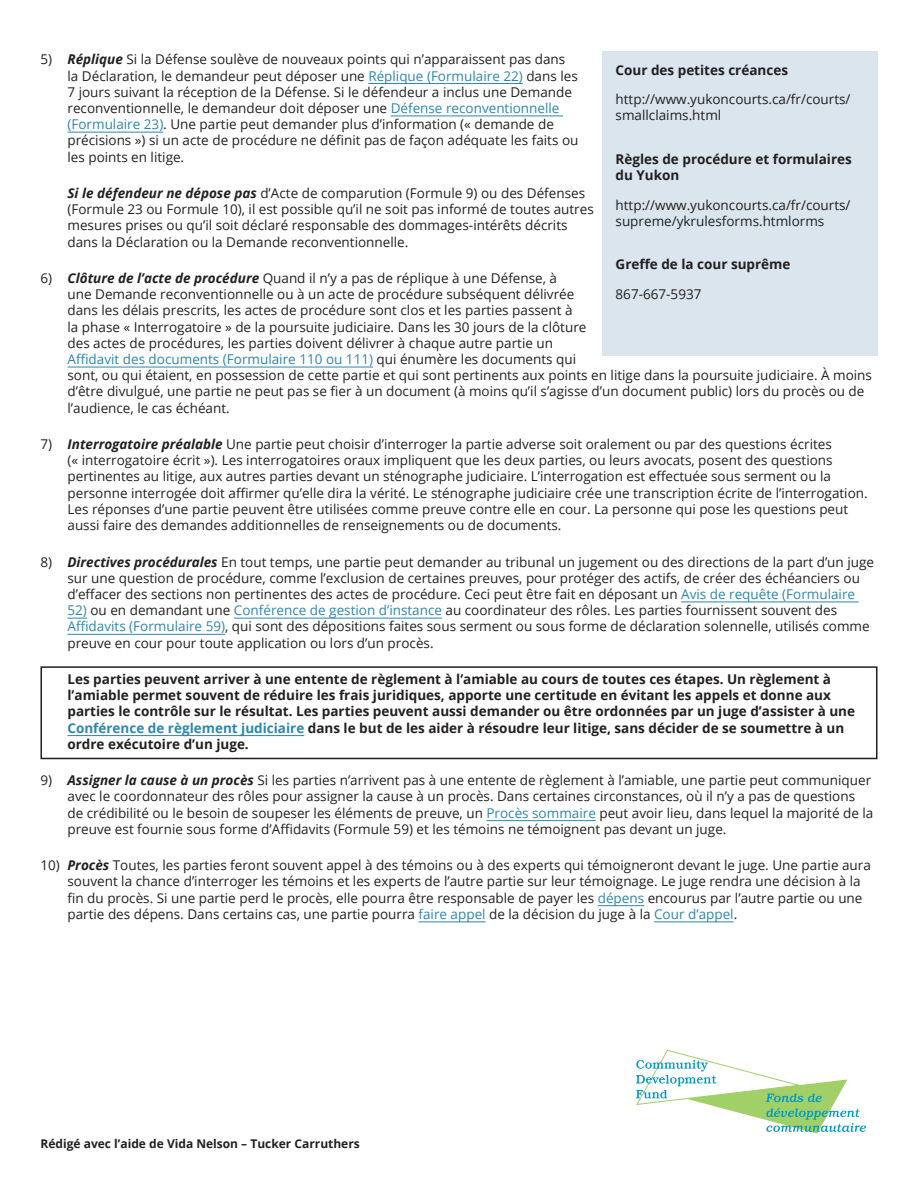
<style>
.page{position:relative;width:918px;height:1188px;background:#fff}
.page>*{position:absolute;margin:0;border:0;box-sizing:border-box;transform-origin:0 0}
.number{font:13.5px/16.2px "Open Sans";color:#231f20}
.number-2{font:700 13.5px/16.2px "Open Sans";color:#231f20}
.t1{font:700 12px "Open Sans";color:#231f20}
.s1{font-weight:700;font-style:italic}
.s2{color:#2d86ad}
</style>
<div class="page">
<hr style="left:368px;top:83px;width:155px;height:1px;background:#2d86ad">
<hr style="left:391px;top:116px;width:172px;height:1px;background:#2d86ad">
<hr style="left:68px;top:132px;width:95px;height:1px;background:#2d86ad">
<hr style="left:68px;top:367px;width:305px;height:1px;background:#2d86ad">
<hr style="left:681px;top:602px;width:178px;height:1px;background:#2d86ad">
<svg style="left:68px;top:618px;width:19px;height:1px"></svg>
<hr style="left:234px;top:618px;width:208px;height:1px;background:#2d86ad">
<hr style="left:68px;top:634px;width:157px;height:1px;background:#2d86ad">
<hr style="left:68px;top:735px;width:236px;height:1px;background:#2d86ad">
<hr style="left:486px;top:820px;width:110px;height:1px;background:#2d86ad">
<hr style="left:598px;top:905px;width:46px;height:1px;background:#2d86ad">
<hr style="left:419px;top:922px;width:67px;height:1px;background:#2d86ad">
<hr style="left:654px;top:922px;width:80px;height:1px;background:#2d86ad">
<svg style="left:636px;top:1050px;width:230px;height:84px"></svg>
<div style="left:40px;top:666px;width:838px;height:93px;border:2px solid #231f20"></div>
<div style="left:602px;top:51px;width:276px;height:304px;background:#dae5ee"></div>
<p class="number" style="left:68px;top:51px;width:512px;text-indent:-27px">5) <span class="s1">Réplique</span> Si la Défense soulève de nouveaux points qui n’apparaissent pas dans la Déclaration, le demandeur peut déposer une <span class="s2">Réplique (Formulaire 22)</span> dans les 7 jours suivant la réception de la Défense. Si le défendeur a inclus une Demande reconventionnelle, le demandeur doit déposer une <span class="s2">Défense reconventionnelle (Formulaire 23)</span>. Une partie peut demander plus d’information (« demande de précisions ») si un acte de procédure ne définit pas de façon adéquate les faits ou les points en litige.</p>
<p class="number" style="left:68px;top:185px;width:528px"><span class="s1">Si le défendeur ne dépose pas</span> d’Acte de comparution (Formule 9) ou des Défenses (Formule 23 ou Formule 10), il est possible qu’il ne soit pas informé de toutes autres mesures prises ou qu’il soit déclaré responsable des dommages-intérêts décrits dans la Déclaration ou la Demande reconventionnelle.</p>
<p class="number" style="left:68px;top:270px;width:806px;text-indent:-27px">6) <span class="s1">Clôture de l’acte de procédure</span> Quand il n’y a pas de réplique à une Défense, à<br>une Demande reconventionnelle ou à un acte de procédure subséquent délivrée<br>dans les délais prescrits, les actes de procédure sont clos et les parties passent à<br>la phase « Interrogatoire » de la poursuite judiciaire. Dans les 30 jours de la clôture<br>des actes de procédures, les parties doivent délivrer à chaque autre partie un<br><span class="s2">Affidavit des documents (Formulaire 110 ou 111)</span> qui énumère les documents qui<br>sont, ou qui étaient, en possession de cette partie et qui sont pertinents aux points en litige dans la poursuite judiciaire. À moins d’être divulgué, une partie ne peut pas se fier à un document (à moins qu’il s’agisse d’un document public) lors du procès ou de l’audience, le cas échéant.</p>
<p class="number" style="left:68px;top:436px;width:802px;text-indent:-27px">7) <span class="s1">Interrogatoire préalable</span> Une partie peut choisir d’interroger la partie adverse soit oralement ou par des questions écrites<br>(« interrogatoire écrit »). Les interrogatoires oraux impliquent que les deux parties, ou leurs avocats, posent des questions pertinentes au litige, aux autres parties devant un sténographe judiciaire. L’interrogation est effectuée sous serment ou la personne interrogée doit affirmer qu’elle dira la vérité. Le sténographe judiciaire crée une transcription écrite de l’interrogation.<br>Les réponses d’une partie peuvent être utilisées comme preuve contre elle en cour. La personne qui pose les questions peut aussi faire des demandes additionnelles de renseignements ou de documents.</p>
<p class="number" style="left:68px;top:553px;width:808px;text-indent:-27px">8) <span class="s1">Directives procédurales</span> En tout temps, une partie peut demander au tribunal un jugement ou des directions de la part d’un juge sur une question de procédure, comme l’exclusion de certaines preuves, pour protéger des actifs, de créer des échéanciers ou d’effacer des sections non pertinentes des actes de procédure. Ceci peut être fait en déposant un <span class="s2">Avis de requête (Formulaire</span></p>
<p class="number" style="left:68px;top:602px;width:804px"><span class="s2">52)</span> ou en demandant une <span class="s2">Conférence de gestion d’instance</span> au coordinateur des rôles. Les parties fournissent souvent des<br><span class="s2">Affidavits (Formulaire 59)</span>, qui sont des dépositions faites sous serment ou sous forme de déclaration solennelle, utilisés comme preuve en cour pour toute application ou lors d’un procès.</p>
<p class="number-2" style="left:68px;top:671px;width:789px">Les parties peuvent arriver à une entente de règlement à l’amiable au cours de toutes ces étapes. Un règlement à l’amiable permet souvent de réduire les frais juridiques, apporte une certitude en évitant les appels et donne aux parties le contrôle sur le résultat. Les parties peuvent aussi demander ou être ordonnées par un juge d’assister à une <span class="s2">Conférence de règlement judiciaire</span> dans le but de les aider à résoudre leur litige, sans décider de se soumettre à un ordre exécutoire d’un juge.</p>
<p class="number" style="left:68px;top:772px;width:807px;text-indent:-27px">9) <span class="s1">Assigner la cause à un procès</span> Si les parties n’arrivent pas à une entente de règlement à l’amiable, une partie peut communiquer avec le coordonnateur des rôles pour assigner la cause à un procès. Dans certaines circonstances, où il n’y a pas de questions de crédibilité ou le besoin de soupeser les éléments de preuve, un <span class="s2">Procès sommaire</span> peut avoir lieu, dans lequel la majorité de la preuve est fournie sous forme d’Affidavits (Formule 59) et les témoins ne témoignent pas devant un juge.</p>
<p class="number" style="left:68px;top:857px;width:805px;text-indent:-27px">10) <span class="s1">Procès</span> Toutes, les parties feront souvent appel à des témoins ou à des experts qui témoigneront devant le juge. Une partie aura souvent la chance d’interroger les témoins et les experts de l’autre partie sur leur témoignage. Le juge rendra une décision à la fin du procès. Si une partie perd le procès, elle pourra être responsable de payer les <span class="s2">dépens</span> encourus par l’autre partie ou une partie des dépens. Dans certains cas, une partie pourra <span class="s2">faire appel</span> de la décision du juge à la <span class="s2">Cour d’appel</span>.</p>
<p class="number-2" style="left:616px;top:61px;width:174px">Cour des petites créances</p>
<p class="number" style="left:616px;top:91px;width:236px">http://www.yukoncourts.ca/fr/courts/ smallclaims.html</p>
<p class="number-2" style="left:616px;top:150px;width:238px">Règles de procédure et formulaires du Yukon</p>
<p class="number" style="left:616px;top:196px;width:236px">http://www.yukoncourts.ca/fr/courts/ supreme/ykrulesforms.htmlorms</p>
<p class="number-2" style="left:616px;top:256px;width:176px">Greffe de la cour suprême</p>
<p class="number" style="left:616px;top:285px;width:87px">867-667-5937</p>
<p class="t1" style="left:40px;top:1135px;width:321px">Rédigé avec l’aide de Vida Nelson – Tucker Carruthers</p>
</div>
